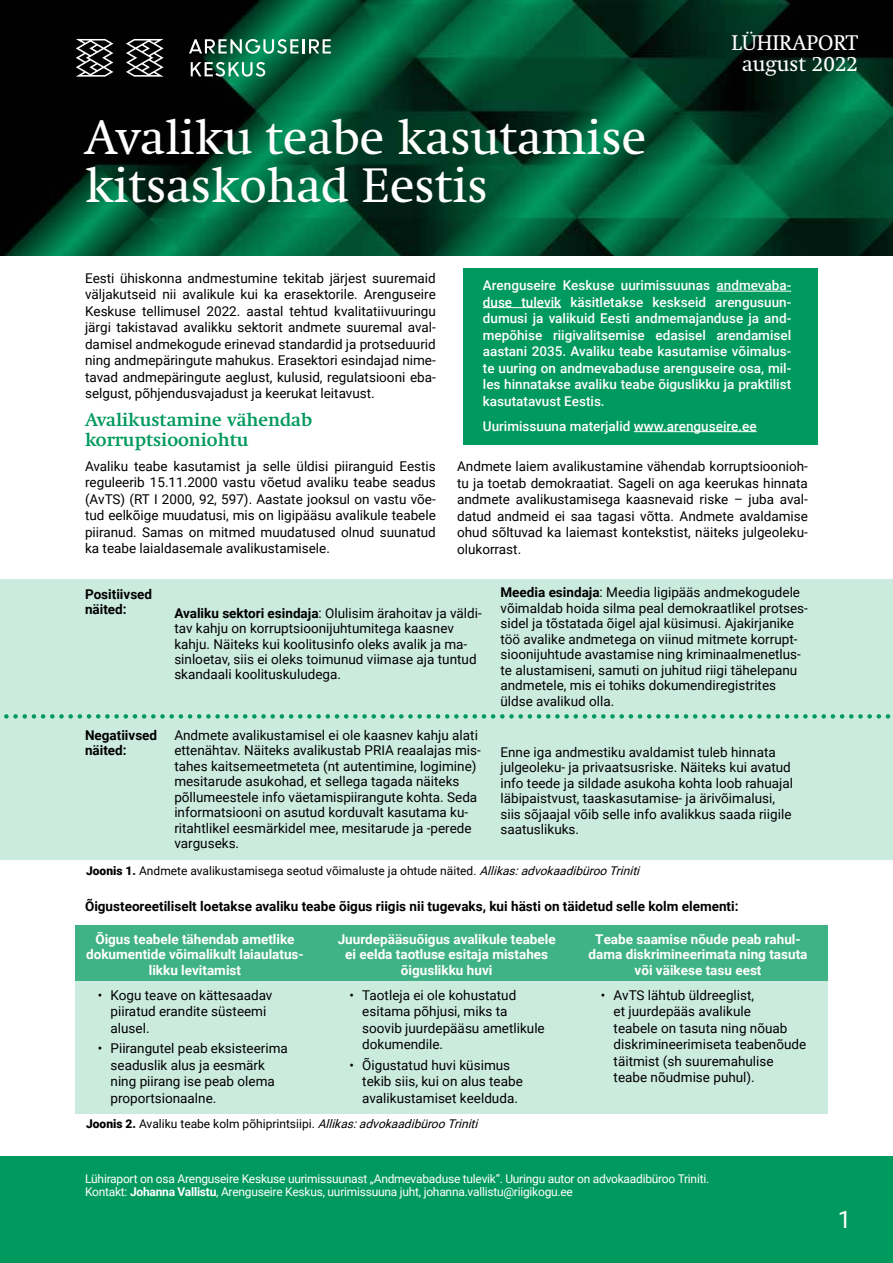
<style>
.page{position:relative;width:893px;height:1263px;background:#fff}
.page>*{position:absolute;margin:0;border:0;box-sizing:border-box;transform-origin:0 0}
.t1{font:48px/48px "Swift";color:#fff}
.t2{font:24px "Roboto";color:#fff}
.t3{font:21px/21px "Swift";color:#fff;text-align:center}
.t4{font:700 18px/19.5px "Swift 1 OT";color:#00995e}
.t5{font:13.5px/16.5px "Roboto";color:#000}
.t6{font:500 13.5px/16.5px "Roboto";color:#fff;text-align:justify}
.t7{font:700 13.5px/15.5px "Roboto";color:#fff;text-align:center}
.t8{font:700 13.5px/15.5px "Roboto";color:#000}
.t9{font:12px/13.5px "Roboto";letter-spacing:-.02em;color:#fff}
.t10{font:12px "Roboto";color:#000}
.s1{font-weight:700}
.s2{font-weight:900}
.s3{font-style:italic}
</style>
<div class="page">
<img style="left:0;top:0;width:893px;height:255px">
<svg style="left:189px;top:39px;width:142px;height:15px"></svg>
<svg style="left:191px;top:62px;width:74px;height:15px"></svg>
<svg style="left:126px;top:39px;width:38px;height:38px"></svg>
<svg style="left:76px;top:39px;width:37px;height:38px"></svg>
<div style="left:0;top:1157px;width:893px;height:106px;background:#009a5f"></div>
<div style="left:463px;top:268px;width:354px;height:177px;background:#00995e"></div>
<div style="left:1px;top:579px;width:892px;height:280px;background:#ccebdf"></div>
<div style="left:75px;top:943px;width:753px;height:171px;background:#ccebdf"></div>
<div style="left:75px;top:925px;width:753px;height:55px;background:#40b386"></div>
<hr style="left:717px;top:291px;width:74px;height:1px;background:#fff">
<hr style="left:483px;top:307px;width:78px;height:1px;background:#fff">
<hr style="left:634px;top:431px;width:123px;height:1px;background:#fff">
<svg style="left:0;top:714px;width:891px;height:5px"></svg>
<h1 class="t1" style="left:85px;top:114px;width:563px">Avaliku teabe kasutamise kitsaskohad Eestis</h1>
<h3 class="t3" style="left:731px;top:33px;width:128px">LÜHIRAPORT august 2022</h3>
<p class="t5" style="left:85px;top:269px;width:352px;text-align:justify">Eesti ühiskonna andmestumine tekitab järjest suuremaid väljakutseid nii avalikule kui ka erasektorile. Arenguseire Keskuse tellimusel 2022. aastal tehtud kvalitatiivuuringu järgi takistavad avalikku sektorit andmete suuremal aval&shy;damisel andmekogude erinevad standardid ja protseduurid ning andmepäringute mahukus. Erasektori esindajad nime&shy;tavad andmepäringute aeglust, kulusid, regulatsiooni eba&shy;selgust, põhjendusvajadust ja keerukat leitavust.</p>
<h3 class="t4" style="left:85px;top:410px;width:229px">Avalikustamine vähendab korruptsiooniohtu</h3>
<p class="t5" style="left:85px;top:457px;width:352px;text-align:justify">Avaliku teabe kasutamist ja selle üldisi piiranguid Eestis reguleerib 15.11.2000 vastu võetud avaliku teabe seadus (AvTS) (RT I 2000, 92, 597). Aastate jooksul on vastu võe&shy;tud eelkõige muudatusi, mis on ligipääsu avalikule teabele piiranud. Samas on mitmed muudatused olnud suunatud ka teabe laialdasemale avalikustamisele.</p>
<p class="t6" style="left:483px;top:277px;width:310px">Arenguseire Keskuse uurimissuunas andmevaba&shy;duse tulevik käsitletakse keskseid arengusuun&shy;dumusi ja valikuid Eesti andmemajanduse ja and&shy;mepõhise riigivalitsemise edasisel arendamisel aastani 2035. Avaliku teabe kasutamise võimalus&shy;te uuring on andmevabaduse arenguseire osa, mil&shy;les hinnatakse avaliku teabe õiguslikku ja praktilist kasutatavust Eestis.</p>
<p class="t6" style="left:483px;top:417px;width:275px">Uurimissuuna materjalid www.arenguseire.ee</p>
<p class="t5" style="left:457px;top:458px;width:352px;text-align:justify">Andmete laiem avalikustamine vähendab korruptsioonioh&shy;tu ja toetab demokraatiat. Sageli on aga keerukas hinnata andmete avalikustamisega kaasnevaid riske – juba aval&shy;datud andmeid ei saa tagasi võtta. Andmete avaldamise ohud sõltuvad ka laiemast kontekstist, näiteks julgeoleku&shy;olukorrast.</p>
<p class="t8" style="left:85px;top:586px;width:69px">Positiivsed näited:</p>
<p class="t5" style="left:174px;top:605px;width:309px;line-height:15.5px"><span class="s1">Avaliku sektori esindaja</span>: Olulisim ärahoitav ja väldi&shy;tav kahju on korruptsioonijuhtumitega kaasnev kahju. Näiteks kui koolitusinfo oleks avalik ja ma&shy;sinloetav, siis ei oleks toimunud viimase aja tuntud skandaali koolituskuludega.</p>
<p class="t8" style="left:85px;top:727px;width:74px">Negatiivsed näited:</p>
<p class="t5" style="left:174px;top:727px;width:308px;line-height:15.5px">Andmete avalikustamisel ei ole kaasnev kahju alati ettenähtav. Näiteks avalikustab PRIA reaalajas mis&shy;tahes kaitsemeetmeteta (nt autentimine, logimine) mesitarude asukohad, et sellega tagada näiteks põllumeestele info väetamispiirangute kohta. Seda informatsiooni on asutud korduvalt kasutama ku&shy;ritahtlikel eesmärkidel mee, mesitarude ja -perede varguseks.</p>
<p class="t5" style="left:500px;top:584px;width:309px;line-height:15.5px"><span class="s1">Meedia esindaja</span>: Meedia ligipääs andmekogudele võimaldab hoida silma peal demokraatlikel protses&shy;sidel ja tõstatada õigel ajal küsimusi. Ajakirjanike töö avalike andmetega on viinud mitmete korrupt&shy;sioonijuhtude avastamise ning kriminaalmenetlus&shy;te alustamiseni, samuti on juhitud riigi tähelepanu andmetele, mis ei tohiks dokumendiregistrites üldse avalikud olla.</p>
<p class="t5" style="left:500px;top:744px;width:294px;line-height:15.5px">Enne iga andmestiku avaldamist tuleb hinnata julgeoleku- ja privaatsusriske. Näiteks kui avatud info teede ja sildade asukoha kohta loob rahuajal läbipaistvust, taaskasutamise- ja ärivõimalusi, siis sõjaajal võib selle info avalikkus saada riigile saatuslikuks.</p>
<p class="t10" style="left:86px;top:862px;width:559px"><span class="s2">Joonis 1.</span> Andmete avalikustamisega seotud võimaluste ja ohtude näited. <span class="s3">Allikas:advokaadibürooTriniti</span></p>
<p class="t8" style="left:85px;top:898px;width:655px">Õigusteoreetiliselt loetakse avaliku teabe õigus riigis nii tugevaks, kui hästi on täidetud selle kolm elementi:</p>
<p class="t7" style="left:86px;top:931px;width:219px">Õigus teabele tähendab ametlike dokumentide võimalikult laiaulatus&shy;likku levitamist</p>
<p class="t5" style="left:111px;top:986px;width:163px;text-indent:-13px">• Kogu teave on kättesaadav piiratud erandite süsteemi alusel.</p>
<p class="t5" style="left:111px;top:1040px;width:179px;text-indent:-13px">• Piirangutel peab eksisteerima seaduslik alus ja eesmärk ning piirang ise peab olema proportsionaalne.</p>
<p class="t7" style="left:338px;top:931px;width:219px">Juurdepääsuõigus avalikule teabele ei eelda taotluse esitaja mistahes õiguslikku huvi</p>
<p class="t5" style="left:362px;top:986px;width:184px;text-indent:-13px">• Taotleja ei ole kohustatud esitama põhjusi, miks ta soovib juurdepääsu ametlikule dokumendile.</p>
<p class="t5" style="left:362px;top:1056px;width:162px;text-indent:-13px">• Õigustatud huvi küsimus tekib siis, kui on alus teabe avalikustamiset keelduda.</p>
<p class="t10" style="left:86px;top:1116px;width:397px"><span class="s2">Joonis 2.</span> Avaliku teabe kolm põhiprintsiipi. <span class="s3">Allikas:advokaadibürooTriniti</span></p>
<p class="t7" style="left:589px;top:931px;width:220px">Teabe saamise nõude peab rahul&shy;dama diskrimineerimata ning tasuta või väikese tasu eest</p>
<p class="t5" style="left:614px;top:986px;width:194px;text-indent:-13px">• AvTS lähtub üldreeglist,<br>et juurdepääs avalikule<br>teabele on tasuta ning nõuab diskrimineerimiseta teabenõude täitmist (sh suuremahulise teabe nõudmise puhul).</p>
<p class="t9" style="left:85px;top:1171px;width:626px">Lühiraport on osa Arenguseire Keskuse uurimissuunast „Andmevabaduse tulevik“. Uuringu autor on advokaadibüroo Triniti.<br>Kontakt: <span class="s1">Johanna Vallistu</span>, Arenguseire Keskus, uurimissuuna juht, johanna.vallistu@riigikogu.ee</p>
<h2 class="t2" style="left:838px;top:1202px;width:15px">1</h2>
</div>
